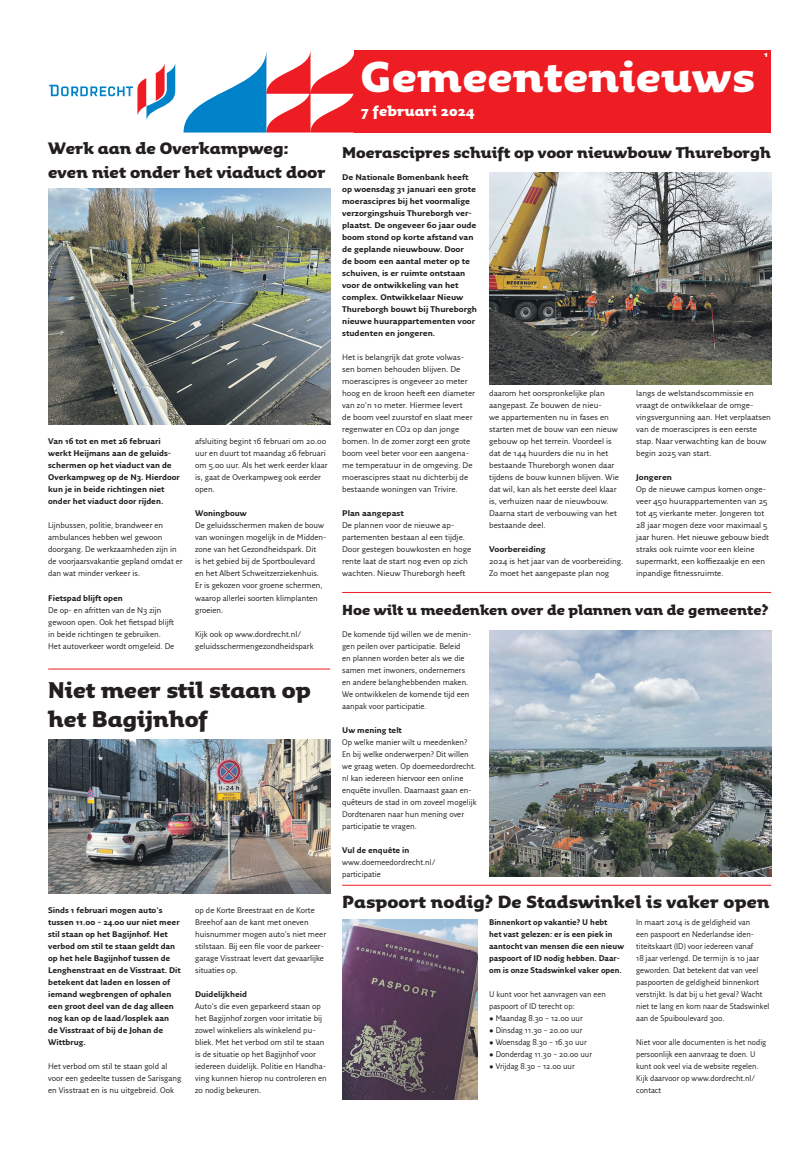
<style>
.page{position:relative;width:808px;height:1149px;background:#fff}
.page>*{position:absolute;margin:0;border:0;box-sizing:border-box;transform-origin:0 0}
.t1{font:900 42px "Fresco Inf Sans";letter-spacing:.01em;color:#fff}
.t2{font:900 22px/29px "Fresco Inf Sans";color:#231f20}
.t3{font:900 17px "Fresco Inf Sans";letter-spacing:.01em;color:#231f20}
.t4{font:900 16px/24px "Fresco Inf Sans";color:#231f20}
.t5{font:900 15px "Fresco Inf Sans";color:#231f20}
.t6{font:900 14px "Fresco Inf Sans";color:#231f20}
.t7{font:900 14px "Fresco Inf Sans";letter-spacing:.01em;color:#fff}
.t8{font:8px/12px "Fresco Sans";color:#231f20}
.t9{font:8px/12px "Fresco Sans";color:#231f20;scale:1.04 1}
.t10{font:700 8px/12px "Fresco Sans";color:#231f20}
.t11{font:700 8px/12px "Fresco Sans";color:#231f20;scale:1.04 1}
.t12{font:900 8px "Fresco Inf Sans";color:#fff}
</style>
<div class="page">
<div style="left:355px;top:50px;width:416px;height:82px;background:#ee1d23"></div>
<svg style="left:184px;top:50px;width:171px;height:82px"></svg>
<svg style="left:49px;top:64px;width:126px;height:55px"></svg>
<img style="left:48px;top:189px;width:282px;height:235px">
<img style="left:48px;top:739px;width:282px;height:154px">
<hr style="left:48px;top:668px;width:282px;height:1px;background:#ee1d23">
<img style="left:489px;top:172px;width:282px;height:212px">
<img style="left:489px;top:630px;width:282px;height:246px">
<img style="left:342px;top:919px;width:135px;height:179px">
<hr style="left:342px;top:884px;width:429px;height:1px;background:#ee1d23">
<hr style="left:342px;top:591px;width:429px;height:1px;background:#ee1d23">
<h3 class="t4" style="left:48px;top:135px;width:279px">Werk aan de Overkampweg: even niet onder het viaduct door</h3>
<p class="t10" style="left:48px;top:435px;width:133px">Van 16 tot en met 26 februari werkt Heijmans aan de geluids&shy;schermen op het viaduct van de<br>Overkampweg op de N3. Hierdoor kun je in beide richtingen niet onder het viaduct door rijden.</p>
<p class="t8" style="left:48px;top:519px;width:136px">Lijnbussen, politie, brandweer en ambulances hebben wel gewoon doorgang. De werkzaamheden zijn in de voorjaarsvakantie gepland omdat er dan wat minder verkeer is.</p>
<p class="t10" style="left:48px;top:591px;width:76px">Fietspad blijft open</p>
<p class="t8" style="left:48px;top:603px;width:128px">De op- en afritten van de N3 zijn gewoon open. Ook het fietspad blijft in beide richtingen te gebruiken.<br>Het autoverkeer wordt omgeleid. De</p>
<p class="t8" style="left:195px;top:435px;width:134px">afsluiting begint 16 februari om 20.00 uur en duurt tot maandag 26 februari om 5.00 uur. Als het werk eerder klaar is, gaat de Overkampweg ook eerder open.</p>
<p class="t10" style="left:195px;top:507px;width:53px">Woningbouw</p>
<p class="t8" style="left:195px;top:519px;width:133px">De geluidsschermen maken de bouw van woningen mogelijk in de Midden&shy;zone van het Gezondheidspark. Dit<br>is het gebied bij de Sportboulevard<br>en het Albert Schweitzerziekenhuis.<br>Er is gekozen voor groene schermen, waarop allerlei soorten klimplanten groeien.</p>
<p class="t8" style="left:195px;top:627px;width:120px">Kijk ook op www.dordrecht.nl/ geluidsschermengezondheidspark</p>
<h2 class="t2" style="left:48px;top:674px;width:264px">Niet meer stil staan op het Bagijnhof</h2>
<p class="t10" style="left:48px;top:903px;width:134px">Sinds 1 februari mogen auto’s tussen 11.00 – 24.00 uur niet meer stil staan op het Bagijnhof. Het verbod om stil te staan geldt dan op het hele Bagijnhof tussen de<br>Lenghenstraat en de Visstraat. Dit betekent dat laden en lossen of iemand wegbrengen of ophalen een groot deel van de dag alleen nog kan op de laad/losplek aan de Visstraat of bij de Johan de<br>Wittbrug.</p>
<p class="t8" style="left:48px;top:1059px;width:135px">Het verbod om stil te staan gold al voor een gedeelte tussen de Sarisgang en Visstraat en is nu uitgebreid. Ook</p>
<p class="t8" style="left:195px;top:903px;width:132px">op de Korte Breestraat en de Korte<br>Breehof aan de kant met oneven huisnummer mogen auto’s niet meer stilstaan. Bij een file voor de parkeer&shy;garage Visstraat levert dat gevaarlijke situaties op.</p>
<p class="t10" style="left:195px;top:987px;width:53px">Duidelijkheid</p>
<p class="t8" style="left:195px;top:999px;width:133px">Auto’s die even geparkeerd staan op het Bagijnhof zorgen voor irritatie bij zowel winkeliers als winkelend pu&shy;bliek. Met het verbod om stil te staan is de situatie op het Bagijnhof voor iedereen duidelijk. Politie en Handha&shy;ving kunnen hierop nu controleren en zo nodig bekeuren.</p>
<h1 class="t1" style="left:361px;top:51px;width:395px">Gemeentenieuws</h1>
<h3 class="t7" style="left:361px;top:102px;width:115px">7 februari 2024</h3>
<p class="t12" style="left:764px;top:49px;width:5px">1</p>
<h3 class="t5" style="left:342px;top:143px;width:430px">Moerascipres schuift op voor nieuwbouw Thureborgh</h3>
<p class="t11" style="left:342px;top:171px;width:131px">De Nationale Bomenbank heeft op woensdag 31 januari een grote moerascipres bij het voormalige verzorgingshuis Thureborgh ver&shy;plaatst. De ongeveer 60 jaar oude boom stond op korte afstand van de geplande nieuwbouw. Door<br>de boom een aantal meter op te schuiven, is er ruimte ontstaan voor de ontwikkeling van het complex. Ontwikkelaar Nieuw<br>Thureborgh bouwt bij Thureborgh nieuwe huurappartementen voor studenten en jongeren.</p>
<p class="t9" style="left:342px;top:351px;width:129px">Het is belangrijk dat grote volwas&shy;sen bomen behouden blijven. De moerascipres is ongeveer 20 meter hoog en de kroon heeft een diameter van zo’n 10 meter. Hiermee levert<br>de boom veel zuurstof en slaat meer regenwater en CO2 op dan jonge bomen. In de zomer zorgt een grote boom veel beter voor een aangena&shy;me temperatuur in de omgeving. De moerascipres staat nu dichterbij de bestaande woningen van Trivire.</p>
<p class="t11" style="left:342px;top:507px;width:61px">Plan aangepast</p>
<p class="t9" style="left:342px;top:519px;width:126px">De plannen voor de nieuwe ap&shy;partementen bestaan al een tijdje.<br>Door gestegen bouwkosten en hoge rente laat de start nog even op zich wachten. Nieuw Thureborgh heeft</p>
<p class="t9" style="left:489px;top:387px;width:126px">daarom het oorspronkelijke plan aangepast. Ze bouwen de nieu-<br>we appartementen nu in fases en starten met de bouw van een nieuw gebouw op het terrein. Voordeel is dat de 144 huurders die nu in het bestaande Thureborgh wonen daar tijdens de bouw kunnen blijven. Wie dat wil, kan als het eerste deel klaar is, verhuizen naar de nieuwbouw.<br>Daarna start de verbouwing van het bestaande deel.</p>
<p class="t11" style="left:489px;top:543px;width:56px">Voorbereiding</p>
<p class="t9" style="left:489px;top:555px;width:131px">2024 is het jaar van de voorbereiding.<br>Zo moet het aangepaste plan nog</p>
<p class="t9" style="left:636px;top:387px;width:131px">langs de welstandscommissie en vraagt de ontwikkelaar de omge&shy;vingsvergunning aan. Het verplaatsen van de moerascipres is een eerste stap. Naar verwachting kan de bouw begin 2025 van start.</p>
<p class="t11" style="left:636px;top:471px;width:36px">Jongeren</p>
<p class="t9" style="left:636px;top:483px;width:129px">Op de nieuwe campus komen onge&shy;veer 450 huurappartementen van 25 tot 45 vierkante meter. Jongeren tot 28 jaar mogen deze voor maximaal 5 jaar huren. Het nieuwe gebouw biedt straks ook ruimte voor een kleine supermarkt, een koffiezaakje en een inpandige fitnessruimte.</p>
<h3 class="t6" style="left:342px;top:600px;width:428px">Hoe wilt u meedenken over de plannen van de gemeente?</h3>
<p class="t8" style="left:342px;top:627px;width:131px">De komende tijd willen we de menin&shy;gen peilen over participatie. Beleid<br>en plannen worden beter als we die samen met inwoners, ondernemers en andere belanghebbenden maken.<br>We ontwikkelen de komende tijd een aanpak voor participatie.</p>
<p class="t10" style="left:342px;top:723px;width:61px">Uw mening telt</p>
<p class="t8" style="left:342px;top:735px;width:136px">Op welke manier wilt u meedenken?<br>En bij welke onderwerpen? Dit willen we graag weten. Op doemeedordrecht. nl kan iedereen hiervoor een online enquête invullen. Daarnaast gaan en&shy;quêteurs de stad in om zoveel mogelijk Dordtenaren naar hun mening over participatie te vragen.</p>
<p class="t10" style="left:342px;top:843px;width:69px">Vul de enquête in</p>
<p class="t8" style="left:342px;top:855px;width:95px">www.doemeedordrecht.nl/ participatie</p>
<h3 class="t3" style="left:342px;top:890px;width:429px">Paspoort nodig? De Stadswinkel is vaker open</h3>
<p class="t10" style="left:489px;top:915px;width:136px">Binnenkort op vakantie? U hebt<br>het vast gelezen: er is een piek in aantocht van mensen die een nieuw paspoort of ID nodig hebben. Daar&shy;om is onze Stadswinkel vaker open.</p>
<p class="t8" style="left:489px;top:987px;width:118px">U kunt voor het aanvragen van een paspoort of ID terecht op:</p>
<p class="t8" style="left:489px;top:1011px;width:95px">• Maandag 8.30 – 12.00 uur</p>
<p class="t8" style="left:489px;top:1023px;width:95px">• Dinsdag 11.30 – 20.00 uur</p>
<p class="t8" style="left:489px;top:1035px;width:99px">• Woensdag 8.30 – 16.30 uur</p>
<p class="t8" style="left:489px;top:1047px;width:104px">• Donderdag 11.30 – 20.00 uur</p>
<p class="t8" style="left:489px;top:1059px;width:87px">• Vrijdag 8.30 – 12.00 uur</p>
<p class="t8" style="left:636px;top:915px;width:135px">In maart 2014 is de geldigheid van<br>een paspoort en Nederlandse iden&shy;titeitskaart (ID) voor iedereen vanaf<br>18 jaar verlengd. De termijn is 10 jaar geworden. Dat betekent dat van veel paspoorten de geldigheid binnenkort verstrijkt. Is dat bij u het geval? Wacht niet te lang en kom naar de Stadswinkel aan de Spuiboulevard 300.</p>
<p class="t8" style="left:636px;top:1035px;width:132px">Niet voor alle documenten is het nodig persoonlijk een aanvraag te doen. U kunt ook veel via de website regelen.<br>Kijk daarvoor op www.dordrecht.nl/ contact</p>
</div>
